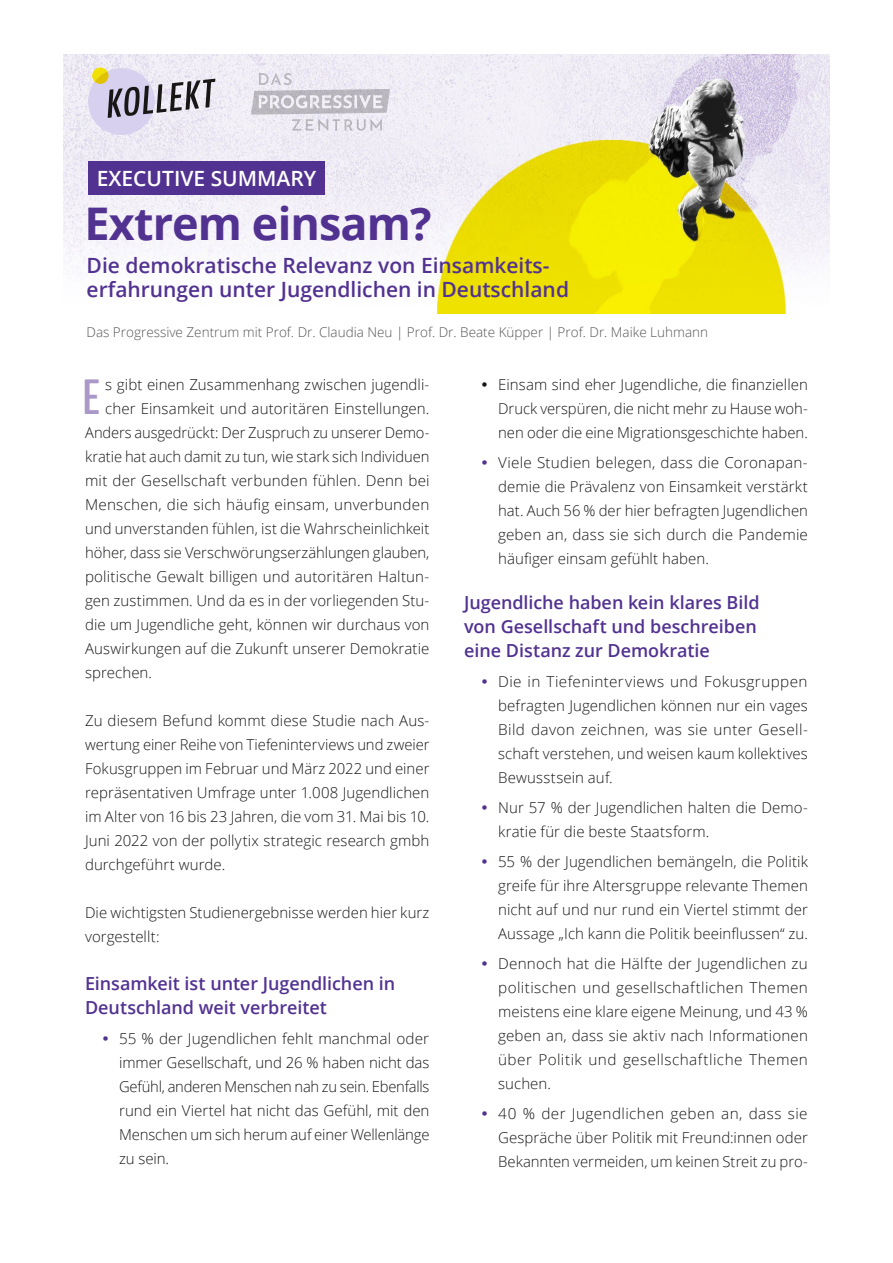
<style>
.page{position:relative;width:893px;height:1263px;background:#fff}
.page>*{position:absolute;margin:0;border:0;box-sizing:border-box;transform-origin:0 0}
.t1{font:700 49.2px "Bench Nine";color:#a998c8}
.t2{font:700 45px "Open Sans";letter-spacing:-.02em;color:#523291}
.t3{font:600 21px/24px "Open Sans";color:#523291}
.t4{font:600 21px "Open Sans";color:#fff}
.t5{font:600 18px/24px "Open Sans";color:#523291}
.t6{font:300 15px/24px "Open Sans";letter-spacing:.005em;color:#181716;text-align:justify}
.t7{font:300 13.5px "Open Sans";color:#565655}
.s1{color:#523291}
</style>
<div class="page">
<img style="left:64px;top:54px;width:765px;height:260px">
<div style="left:88px;top:68px;width:67px;height:67px;background:#d7d0ee;border-radius:50%"></div>
<svg style="left:92px;top:67px;width:123px;height:51px"></svg>
<svg style="left:251px;top:73px;width:139px;height:58px"></svg>
<div style="left:88px;top:161px;width:237px;height:33px;background:#523291"></div>
<h3 class="t4" style="left:97px;top:164px;width:221px">EXECUTIVE SUMMARY</h3>
<h2 class="t2" style="left:85px;top:192px;width:349px">Extrem einsam?</h2>
<h3 class="t3" style="left:87px;top:253px;width:484px">Die demokratische Relevanz von Einsamkeits&shy;erfahrungen unter Jugendlichen in Deutschland</h3>
<p class="t7" style="left:86px;top:323px;width:623px">Das Progressive Zentrum mit Prof. Dr. Claudia Neu | Prof. Dr. Beate Küpper | Prof. Dr. Maike Luhmann</p>
<p class="t6" style="left:498px;top:372px;width:311px;text-indent:-17px">• Einsam sind eher Jugendliche, die finanziellen Druck verspüren, die nicht mehr zu Hause woh&shy;nen oder die eine Migrationsgeschichte haben.</p>
<p class="t6" style="left:498px;top:450px;width:311px;text-indent:-17px"><span class="s1">•</span> Viele Studien belegen, dass die Coronapan&shy;demie die Prävalenz von Einsamkeit verstärkt hat. Auch 56 % der hier befragten Jugendlichen geben an, dass sie sich durch die Pandemie häufiger einsam gefühlt haben.</p>
<p class="t5" style="left:464px;top:590px;width:297px">Jugendliche haben kein klares Bild von Gesellschaft und beschreiben eine Distanz zur Demokratie</p>
<p class="t6" style="left:498px;top:669px;width:311px;text-indent:-17px"><span class="s1">•</span> Die in Tiefeninterviews und Fokusgruppen befragten Jugendlichen können nur ein vages Bild davon zeichnen, was sie unter Gesell&shy;schaft verstehen, und weisen kaum kollektives Bewusstsein auf.</p>
<p class="t6" style="left:498px;top:795px;width:311px;text-indent:-17px"><span class="s1">•</span> Nur 57 % der Jugendlichen halten die Demo&shy;kratie für die beste Staatsform.</p>
<p class="t6" style="left:498px;top:849px;width:311px;text-indent:-17px"><span class="s1">•</span> 55 % der Jugendlichen bemängeln, die Politik greife für ihre Altersgruppe relevante Themen nicht auf und nur rund ein Viertel stimmt der Aussage „Ich kann die Politik beeinflussen“ zu.</p>
<p class="t6" style="left:498px;top:951px;width:311px;text-indent:-17px"><span class="s1">•</span> Dennoch hat die Hälfte der Jugendlichen zu politischen und gesellschaftlichen Themen meistens eine klare eigene Meinung, und 43 % geben an, dass sie aktiv nach Informationen über Politik und gesellschaftliche Themen suchen.</p>
<p class="t6" style="left:498px;top:1101px;width:311px;text-indent:-17px"><span class="s1">•</span> 40 % der Jugendlichen geben an, dass sie Gespräche über Politik mit Freund:innen oder Bekannten vermeiden, um keinen Streit zu pro-</p>
<h1 class="t1" style="left:82px;top:365px;width:20px">E</h1>
<p class="t6" style="left:105px;top:372px;width:326px">s gibt einen Zusammenhang zwischen jugendli-</p>
<p class="t6" style="left:105px;top:396px;width:326px">cher Einsamkeit und autoritären Einstellungen.</p>
<p class="t6" style="left:85px;top:420px;width:346px">Anders ausgedrückt: Der Zuspruch zu unserer Demo-</p>
<p class="t6" style="left:85px;top:444px;width:346px">kratie hat auch damit zu tun, wie stark sich Individuen</p>
<p class="t6" style="left:85px;top:468px;width:346px">mit der Gesellschaft verbunden fühlen. Denn bei</p>
<p class="t6" style="left:85px;top:492px;width:346px">Menschen, die sich häufig einsam, unverbunden</p>
<p class="t6" style="left:85px;top:516px;width:346px">und unverstanden fühlen, ist die Wahrscheinlichkeit</p>
<p class="t6" style="left:85px;top:540px;width:346px">höher, dass sie Verschwörungserzählungen glauben,</p>
<p class="t6" style="left:85px;top:564px;width:346px">politische Gewalt billigen und autoritären Haltun-</p>
<p class="t6" style="left:85px;top:588px;width:346px">gen zustimmen. Und da es in der vorliegenden Stu-</p>
<p class="t6" style="left:85px;top:612px;width:346px">die um Jugendliche geht, können wir durchaus von</p>
<p class="t6" style="left:85px;top:636px;width:346px">Auswirkungen auf die Zukunft unserer Demokratie</p>
<p class="t6" style="left:85px;top:660px;width:69px">sprechen.</p>
<p class="t6" style="left:85px;top:708px;width:346px">Zu diesem Befund kommt diese Studie nach Aus&shy;wertung einer Reihe von Tiefeninterviews und zweier Fokusgruppen im Februar und März 2022 und einer repräsentativen Umfrage unter 1.008 Jugendlichen im Alter von 16 bis 23 Jahren, die vom 31. Mai bis 10.<br>Juni 2022 von der pollytix strategic research gmbh durchgeführt wurde.</p>
<p class="t6" style="left:85px;top:900px;width:346px">Die wichtigsten Studienergebnisse werden hier kurz vorgestellt:</p>
<p class="t5" style="left:85px;top:971px;width:312px">Einsamkeit ist unter Jugendlichen in<br>Deutschland weit verbreitet</p>
<p class="t6" style="left:119px;top:1026px;width:312px;text-indent:-17px"><span class="s1">•</span> 55 % der Jugendlichen fehlt manchmal oder immer Gesellschaft, und 26 % haben nicht das Gefühl, anderen Menschen nah zu sein. Ebenfalls rund ein Viertel hat nicht das Gefühl, mit den Menschen um sich herum auf einer Wellenlänge zu sein.</p>
</div>
